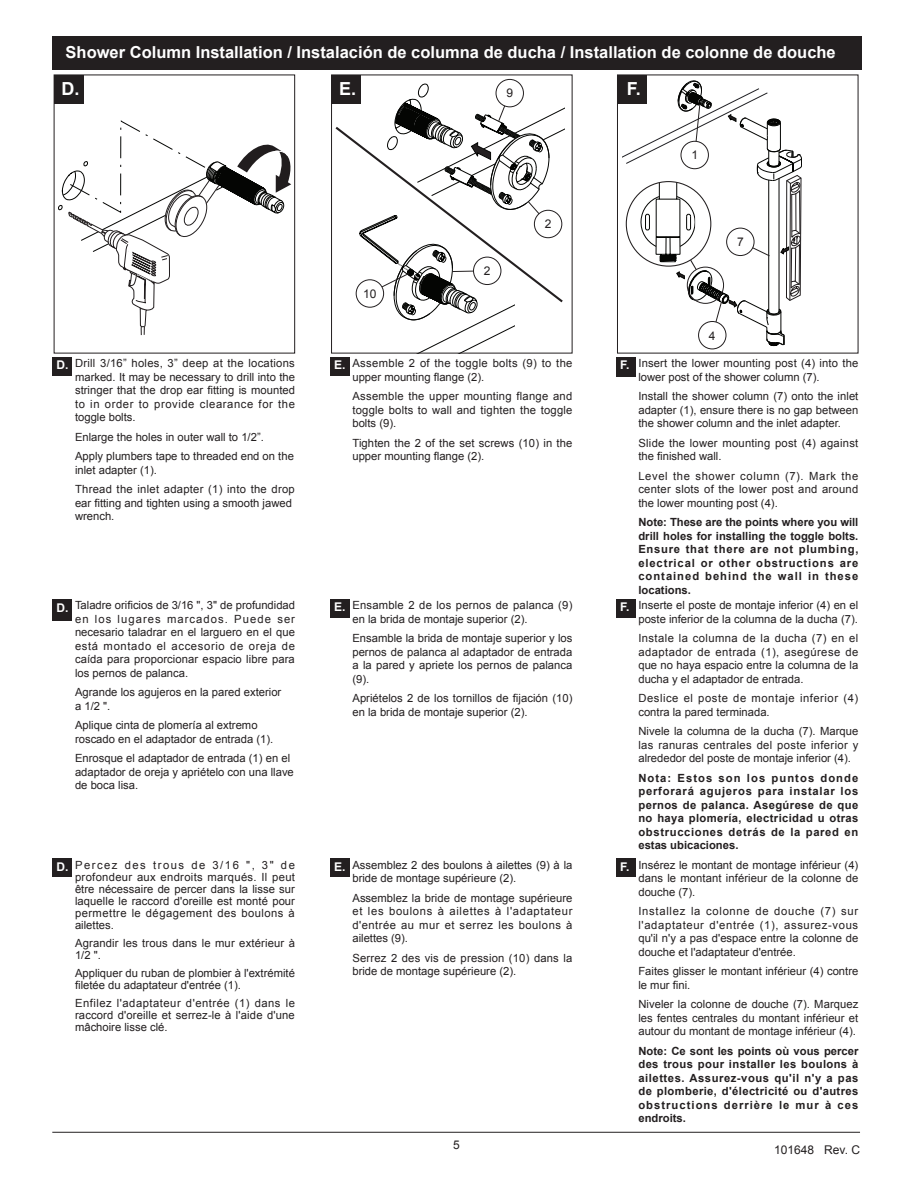
<style>
.page{position:relative;width:918px;height:1188px;background:#fff}
.page>*{position:absolute;margin:0;border:0;box-sizing:border-box;transform-origin:0 0}
.t1{font:700 18px "Arial";color:#fff}
.t2{font:700 16.5px "Arial";color:#fff}
.t3{font:12px "Arial";color:#231f20}
.t4{font:700 12px "Arial";color:#fff}
.t5{font:11.25px/13.5px "Arial";color:#231f20;text-align:justify}
.t6{font:700 11.25px/13.5px "Arial";letter-spacing:.06em;color:#231f20;text-align:justify}
.t7{font:11.25px/13.5px "Arial";letter-spacing:.02em;color:#231f20}
.t8{font:11.25px/13.5px "Arial";letter-spacing:.05em;color:#231f20}
.t9{font:11.25px/13.5px "Arial";letter-spacing:.03em;color:#231f20}
.t10{font:11.25px/19.5px "Arial";letter-spacing:.025em;color:#231f20}
</style>
<div class="page">
<hr style="left:52px;top:1132px;width:808px;height:1px;background:#231f20">
<div style="left:52px;top:36px;width:810px;height:34px;background:#231f20"></div>
<div style="left:53px;top:357px;width:19px;height:18px;background:#231f20"></div>
<svg style="left:58px;top:121px;width:233px;height:214px"></svg>
<div style="left:54px;top:75px;width:241px;height:278px;border:1px solid #231f20"></div>
<div style="left:54px;top:76px;width:29px;height:28px;background:#231f20"></div>
<div style="left:330px;top:357px;width:19px;height:18px;background:#231f20"></div>
<div style="left:331px;top:75px;width:241px;height:278px;border:1px solid #231f20"></div>
<div style="left:331px;top:76px;width:30px;height:28px;background:#231f20"></div>
<div style="left:496px;top:79px;width:28px;height:28px;border:1px solid #231f20;border-radius:50%"></div>
<svg style="left:333px;top:84px;width:232px;height:270px"></svg>
<div style="left:356px;top:280px;width:28px;height:27px;background:#fff;border-radius:50%"></div>
<div style="left:356px;top:279px;width:28px;height:29px;border:1px solid #231f20;border-radius:50%"></div>
<div style="left:616px;top:357px;width:19px;height:20px;background:#231f20"></div>
<div style="left:617px;top:76px;width:30px;height:28px;background:#231f20"></div>
<div style="left:698px;top:321px;width:28px;height:28px;border:1px solid #231f20;border-radius:50%"></div>
<div style="left:53px;top:599px;width:19px;height:22px;background:#231f20"></div>
<div style="left:330px;top:599px;width:19px;height:19px;background:#231f20"></div>
<div style="left:53px;top:859px;width:19px;height:18px;background:#231f20"></div>
<div style="left:330px;top:859px;width:19px;height:18px;background:#231f20"></div>
<svg style="left:622px;top:81px;width:180px;height:265px"></svg>
<div style="left:616px;top:599px;width:19px;height:19px;background:#231f20"></div>
<div style="left:616px;top:859px;width:19px;height:18px;background:#231f20"></div>
<h2 class="t2" style="left:66px;top:41px;width:772px">Shower Column Installation / Instalación de columna de ducha / Installation de colonne de douche</h2>
<h1 class="t1" style="left:61px;top:76px;width:19px">D.</h1>
<h1 class="t1" style="left:339px;top:76px;width:19px">E.</h1>
<p class="t3" style="left:506px;top:85px;width:8px">9</p>
<h1 class="t1" style="left:627px;top:76px;width:16px">F.</h1>
<p class="t3" style="left:691px;top:147px;width:8px">1</p>
<p class="t3" style="left:545px;top:216px;width:8px">2</p>
<p class="t3" style="left:737px;top:234px;width:8px">7</p>
<p class="t3" style="left:484px;top:263px;width:8px">2</p>
<p class="t3" style="left:363px;top:286px;width:15px">10</p>
<p class="t3" style="left:709px;top:327px;width:8px">4</p>
<p class="t5" style="left:75px;top:356px;width:222px">Drill 3/16” holes, 3” deep at the locations marked. It may be necessary to drill into the stringer that the drop ear fitting is mounted to in order to provide clearance for the toggle bolts.</p>
<p class="t5" style="left:75px;top:427px;width:220px;line-height:19.5px">Enlarge the holes in outer wall to 1/2”.<br>Apply plumbers tape to threaded end on the</p>
<p class="t10" style="left:75px;top:460px;width:221px">inlet adapter (1).<br>Thread the inlet adapter (1) into the drop</p>
<p class="t5" style="left:75px;top:496px;width:218px">ear fitting and tighten using a smooth jawed wrench.</p>
<p class="t4" style="left:57px;top:357px;width:13px">D.</p>
<p class="t9" style="left:352px;top:356px;width:222px">Assemble 2 of the toggle bolts (9) to the upper mounting flange (2).</p>
<p class="t5" style="left:352px;top:389px;width:221px">Assemble the upper mounting flange and toggle bolts to wall and tighten the toggle bolts (9).</p>
<p class="t5" style="left:352px;top:436px;width:222px">Tighten the 2 of the set screws (10) in the upper mounting flange (2).</p>
<p class="t4" style="left:334px;top:357px;width:13px">E.</p>
<p class="t4" style="left:620px;top:357px;width:11px">F.</p>
<p class="t5" style="left:638px;top:357px;width:221px">Insert the lower mounting post (4) into the lower post of the shower column (7).</p>
<p class="t5" style="left:638px;top:390px;width:221px">Install the shower column (7) onto the inlet adapter (1), ensure there is no gap between the shower column and the inlet adapter.</p>
<p class="t7" style="left:638px;top:436px;width:221px">Slide the lower mounting post (4) against the finished wall.</p>
<p class="t5" style="left:638px;top:469px;width:221px">Level the shower column (7). Mark the center slots of the lower post and around the lower mounting post (4).</p>
<p class="t6" style="left:638px;top:516px;width:222px">Note: These are the points where you will drill holes for installing the toggle bolts.<br>Ensure that there are not plumbing, electrical or other obstructions are contained behind the wall in these locations.</p>
<p class="t4" style="left:57px;top:600px;width:13px">D.</p>
<p class="t7" style="left:352px;top:599px;width:221px">Ensamble 2 de los pernos de palanca (9) en la brida de montaje superior (2).</p>
<p class="t5" style="left:352px;top:632px;width:221px">Ensamble la brida de montaje superior y los pernos de palanca al adaptador de entrada a la pared y apriete los pernos de palanca (9).</p>
<p class="t5" style="left:352px;top:692px;width:222px">Apriételos 2 de los tornillos de fijación (10) en la brida de montaje superior (2).</p>
<p class="t5" style="left:75px;top:599px;width:222px">Taladre orificios de 3/16 ", 3" de profundidad en los lugares marcados. Puede ser necesario taladrar en el larguero en el que está montado el accesorio de oreja de caída para proporcionar espacio libre para los pernos de palanca.</p>
<p class="t5" style="left:75px;top:686px;width:208px">Agrande los agujeros en la pared exterior a 1/2 ".</p>
<p class="t5" style="left:75px;top:719px;width:200px">Aplique cinta de plomería al extremo roscado en el adaptador de entrada (1).</p>
<p class="t5" style="left:75px;top:752px;width:220px;text-align:left">Enrosque el adaptador de entrada (1) en el adaptador de oreja y apriételo con una llave de boca lisa.</p>
<p class="t4" style="left:334px;top:599px;width:13px">E.</p>
<p class="t4" style="left:620px;top:599px;width:11px">F.</p>
<p class="t5" style="left:638px;top:599px;width:221px">Inserte el poste de montaje inferior (4) en el poste inferior de la columna de la ducha (7).</p>
<p class="t5" style="left:638px;top:632px;width:221px">Instale la columna de la ducha (7) en el adaptador de entrada (1), asegúrese de que no haya espacio entre la columna de la ducha y el adaptador de entrada.</p>
<p class="t8" style="left:638px;top:692px;width:221px">Deslice el poste de montaje inferior (4) contra la pared terminada.</p>
<p class="t5" style="left:638px;top:725px;width:221px">Nivele la columna de la ducha (7). Marque las ranuras centrales del poste inferior y alrededor del poste de montaje inferior (4).</p>
<p class="t6" style="left:638px;top:772px;width:222px">Nota: Estos son los puntos donde perforará agujeros para instalar los pernos de palanca. Asegúrese de que no haya plomería, electricidad u otras obstrucciones detrás de la pared en estas ubicaciones.</p>
<p class="t4" style="left:57px;top:859px;width:13px">D.</p>
<p class="t5" style="left:352px;top:858px;width:221px">Assemblez 2 des boulons à ailettes (9) à la bride de montage supérieure (2).</p>
<p class="t5" style="left:352px;top:891px;width:222px">Assemblez la bride de montage supérieure et les boulons à ailettes à l'adaptateur d'entrée au mur et serrez les boulons à ailettes (9).</p>
<p class="t5" style="left:352px;top:951px;width:221px">Serrez 2 des vis de pression (10) dans la bride de montage supérieure (2).</p>
<p class="t5" style="left:75px;top:859px;width:222px;line-height:12px">Percez des trous de 3/16 ", 3" de profondeur aux endroits marqués. Il peut être nécessaire de percer dans la lisse sur laquelle le raccord d'oreille est monté pour permettre le dégagement des boulons à ailettes.</p>
<p class="t5" style="left:75px;top:937px;width:221px;line-height:12px">Agrandir les trous dans le mur extérieur à<br>1/2 ".</p>
<p class="t5" style="left:75px;top:967px;width:221px;line-height:12px">Appliquer du ruban de plombier à l'extrémité filetée du adaptateur d'entrée (1).</p>
<p class="t5" style="left:75px;top:997px;width:221px;line-height:12px">Enfilez l'adaptateur d'entrée (1) dans le raccord d'oreille et serrez-le à l'aide d'une mâchoire lisse clé.</p>
<p class="t4" style="left:334px;top:859px;width:13px">E.</p>
<p class="t4" style="left:620px;top:859px;width:11px">F.</p>
<p class="t5" style="left:638px;top:858px;width:221px">Insérez le montant de montage inférieur (4) dans le montant inférieur de la colonne de douche (7).</p>
<p class="t5" style="left:638px;top:905px;width:221px">Installez la colonne de douche (7) sur l'adaptateur d'entrée (1), assurez-vous qu'il n'y a pas d'espace entre la colonne de douche et l'adaptateur d'entrée.</p>
<p class="t5" style="left:638px;top:965px;width:221px">Faites glisser le montant inférieur (4) contre le mur fini.</p>
<p class="t5" style="left:638px;top:998px;width:221px">Niveler la colonne de douche (7). Marquez les fentes centrales du montant inférieur et autour du montant de montage inférieur (4).</p>
<p class="t6" style="left:638px;top:1044px;width:222px">Note: Ce sont les points où vous percer des trous pour installer les boulons à ailettes. Assurez-vous qu'il n'y a pas de plomberie, d'électricité ou d'autres obstructions derrière le mur à ces endroits.</p>
<p class="t3" style="left:453px;top:1137px;width:8px">5</p>
<p class="t3" style="left:774px;top:1142px;width:87px">101648 Rev. C</p>
</div>
